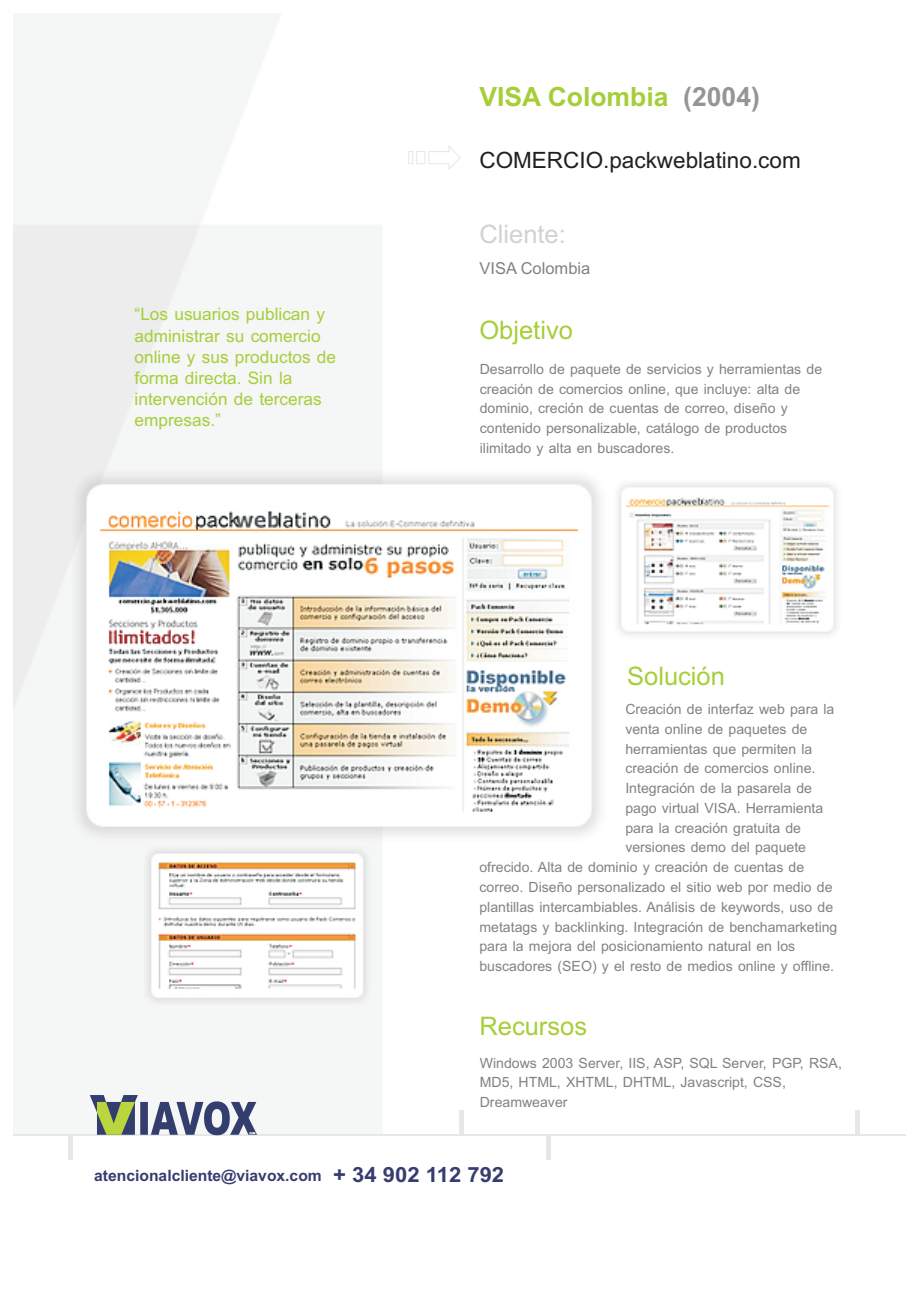
<style>
.page{position:relative;width:920px;height:1290px;background:#fff}
.page>*{position:absolute;margin:0;border:0;box-sizing:border-box;transform-origin:0 0}
.t1{font:700 26.55px "Arial";color:#a6ce39}
.t2{font:25.5px "Arial";color:#a6ce39}
.t3{font:25.5px "Arial";color:#d1d2d4}
.t4{font:22.5px "Arial";color:#231f20}
.t5{font:17.25px/21.1px "Arial";color:#a6ce39}
.t6{font:16.5px "Arial";color:#808285}
.t7{font:700 15.6px "Arial";color:#373c6f}
.t8{font:14.1px/19.6px "Arial";color:#808285}
.s1{color:#939598}
.s2{font-size:21px}
</style>
<div class="page">
<img style="left:14px;top:24px;width:823px;height:1136px">
<hr style="left:14px;top:1134px;width:892px;height:2px;background:#e6e7e9">
<div style="left:459px;top:1110px;width:5px;height:24px;background:#e6e7e9"></div>
<hr style="left:547px;top:1135px;width:4px;height:25px;background:#e6e7e9">
<div style="left:855px;top:1110px;width:5px;height:24px;background:#e6e7e9"></div>
<div style="left:68px;top:1135px;width:5px;height:25px;background:#e6e7e9"></div>
<svg style="left:408px;top:145px;width:53px;height:25px"></svg>
<svg style="left:90px;top:1095px;width:167px;height:40px"></svg>
<h1 class="t1" style="left:479px;top:87px;width:282px">VISA Colombia <span class="s1">(2004)</span></h1>
<h3 class="t4" style="left:479px;top:152px;width:323px">COMERCIO.packweblatino.com</h3>
<p class="t5" style="left:135px;top:305px;width:203px">“Los usuarios publican y administrar su comercio online y sus productos de forma directa. Sin la intervención de terceras empresas.”</p>
<h2 class="t3" style="left:479px;top:225px;width:88px">Cliente:</h2>
<p class="t6" style="left:479px;top:262px;width:112px">VISA Colombia</p>
<h2 class="t2" style="left:479px;top:321px;width:95px">Objetivo</h2>
<p class="t8" style="left:480px;top:360px;width:344px">Desarrollo de paquete de servicios y herramientas de creación de comercios online, que incluye: alta de dominio, creción de cuentas de correo, diseño y contenido personalizable, catálogo de productos ilimitado y alta en buscadores.</p>
<h2 class="t2" style="left:627px;top:666px;width:99px">Solución</h2>
<p class="t8" style="left:625px;top:701px;width:211px">Creación de interfaz web para la venta online de paquetes de herramientas que permiten la creación de comercios online.<br>Integración de la pasarela de pago virtual VISA. Herramienta para la creación gratuita de versiones demo del paquete</p>
<p class="t8" style="left:479px;top:859px;width:359px">ofrecido. Alta de dominio y creación de cuentas de correo. Diseño personalizado el sitio web por medio de plantillas intercambiables. Análisis de keywords, uso de metatags y backlinking. Integración de benchamarketing para la mejora del posicionamiento natural en los buscadores (SEO) y el resto de medios online y offline.</p>
<h2 class="t2" style="left:479px;top:1016px;width:109px">Recursos</h2>
<p class="t8" style="left:480px;top:1054px;width:364px">Windows 2003 Server, IIS, ASP, SQL Server, PGP, RSA,<br>MD5, HTML, XHTML, DHTML, Javascript, CSS,<br>Dreamweaver</p>
<p class="t7" style="left:94px;top:1170px;width:411px">atencionalcliente@viavox.com <span class="s2">+ 34 902 112 792</span></p>
</div>
